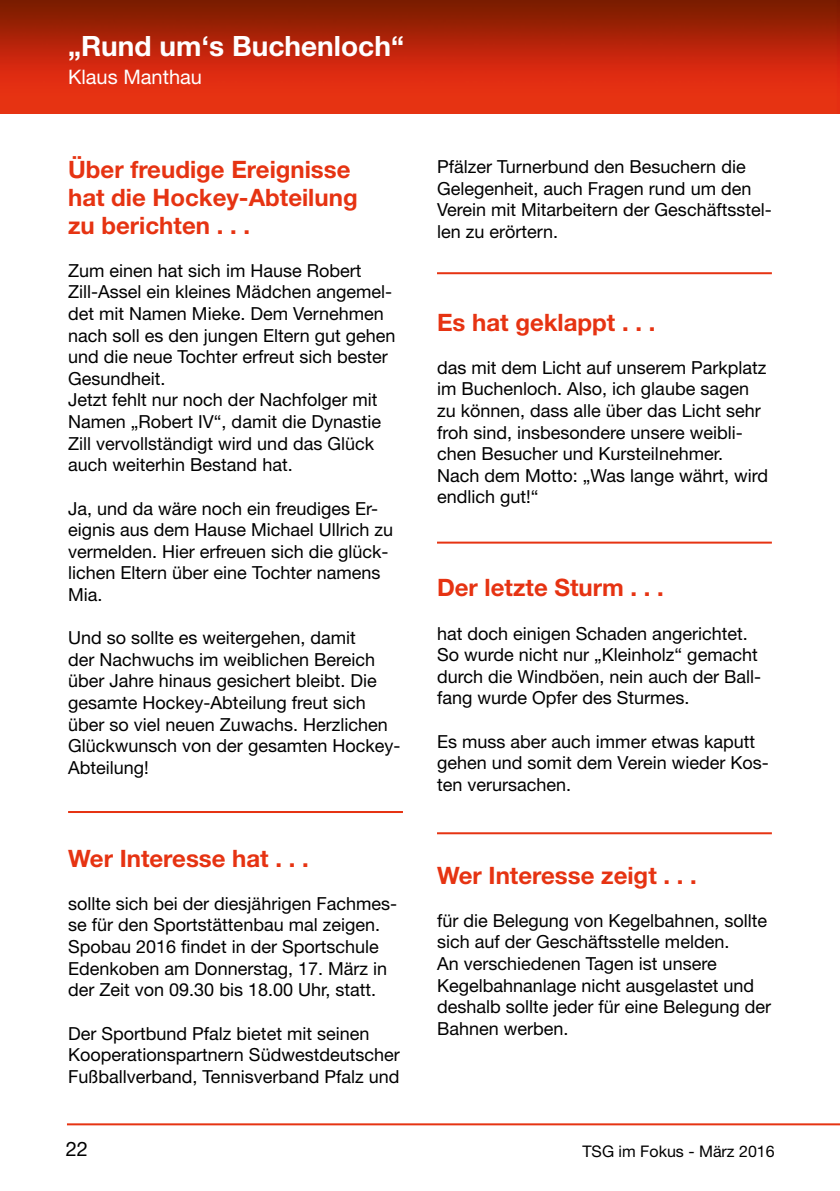
<style>
.page{position:relative;width:840px;height:1191px;background:#fff}
.page>*{position:absolute;margin:0;border:0;box-sizing:border-box;transform-origin:0 0}
.t1{font:700 28px "Helvetica Neue";color:#fff}
.t2{font:700 24px/28px "Helvetica Neue";color:#e63312}
.t3{font:20px "Helvetica Neue";color:#fff}
.t4{font:20px "Helvetica Neue";color:#000}
.t5{font:18px/21.6px "Helvetica Neue";color:#000}
.t6{font:16px "Helvetica Neue";color:#000}
</style>
<div class="page">
<img style="left:0;top:0;width:839px;height:113px">
<hr style="left:67px;top:1123px;width:772px;height:2px;background:#e63312">
<hr style="left:68px;top:811px;width:335px;height:2px;background:#e63312">
<hr style="left:437px;top:541px;width:334px;height:2px;background:#e63312">
<hr style="left:437px;top:272px;width:334px;height:2px;background:#e63312">
<hr style="left:437px;top:832px;width:334px;height:2px;background:#e63312">
<h1 class="t1" style="left:68px;top:29px;width:337px">„Rund um‘s Buchenloch“</h1>
<p class="t3" style="left:68px;top:65px;width:135px">Klaus Manthau</p>
<h2 class="t2" style="left:68px;top:154px;width:291px">Über freudige Ereignisse hat die Hockey-Abteilung zu berichten . . .</h2>
<p class="t5" style="left:68px;top:259px;width:329px">Zum einen hat sich im Hause Robert Zill-Assel ein kleines Mädchen angemel&shy;det mit Namen Mieke. Dem Vernehmen nach soll es den jungen Eltern gut gehen und die neue Tochter erfreut sich bester Gesundheit.<br>Jetzt fehlt nur noch der Nachfolger mit Namen „Robert IV“, damit die Dynastie Zill vervollständigt wird und das Glück auch weiterhin Bestand hat.</p>
<p class="t5" style="left:68px;top:497px;width:326px">Ja, und da wäre noch ein freudiges Er&shy;eignis aus dem Hause Michael Ullrich zu vermelden. Hier erfreuen sich die glück&shy;lichen Eltern über eine Tochter namens<br>Mia.</p>
<p class="t5" style="left:68px;top:626px;width:334px">Und so sollte es weitergehen, damit<br>der Nachwuchs im weiblichen Bereich über Jahre hinaus gesichert bleibt. Die gesamte Hockey-Abteilung freut sich über so viel neuen Zuwachs. Herzlichen Glückwunsch von der gesamten Hockey-Abteilung!</p>
<h2 class="t2" style="left:68px;top:843px;width:242px">Wer Interesse hat . . .</h2>
<p class="t5" style="left:68px;top:892px;width:330px">sollte sich bei der diesjährigen Fachmes&shy;se für den Sportstättenbau mal zeigen.<br>Spobau 2016 findet in der Sportschule Edenkoben am Donnerstag, 17. März in der Zeit von 09.30 bis 18.00 Uhr, statt.</p>
<p class="t5" style="left:68px;top:1022px;width:333px">Der Sportbund Pfalz bietet mit seinen<br>Kooperationspartnern Südwestdeutscher<br>Fußballverband, Tennisverband Pfalz und</p>
<p class="t5" style="left:437px;top:155px;width:336px">Pfälzer Turnerbund den Besuchern die Gelegenheit, auch Fragen rund um den Verein mit Mitarbeitern der Geschäftsstel&shy;len zu erörtern.</p>
<h2 class="t2" style="left:437px;top:307px;width:220px">Es hat geklappt . . .</h2>
<p class="t5" style="left:437px;top:356px;width:332px">das mit dem Licht auf unserem Parkplatz im Buchenloch. Also, ich glaube sagen zu können, dass alle über das Licht sehr froh sind, insbesondere unsere weibli&shy;chen Besucher und Kursteilnehmer.<br>Nach dem Motto: „Was lange währt, wird endlich gut!“</p>
<h2 class="t2" style="left:437px;top:573px;width:228px">Der letzte Sturm . . .</h2>
<p class="t5" style="left:437px;top:622px;width:325px">hat doch einigen Schaden angerichtet.<br>So wurde nicht nur „Kleinholz“ gemacht durch die Windböen, nein auch der Ball&shy;fang wurde Opfer des Sturmes.</p>
<p class="t5" style="left:437px;top:730px;width:333px">Es muss aber auch immer etwas kaputt gehen und somit dem Verein wieder Kos&shy;ten verursachen.</p>
<h2 class="t2" style="left:437px;top:860px;width:261px">Wer Interesse zeigt . . .</h2>
<p class="t5" style="left:437px;top:909px;width:335px">für die Belegung von Kegelbahnen, sollte sich auf der Geschäftsstelle melden.<br>An verschiedenen Tagen ist unsere Kegelbahnanlage nicht ausgelastet und deshalb sollte jeder für eine Belegung der Bahnen werben.</p>
<p class="t4" style="left:66px;top:1136px;width:24px">22</p>
<p class="t6" style="left:582px;top:1141px;width:194px">TSG im Fokus - März 2016</p>
</div>
